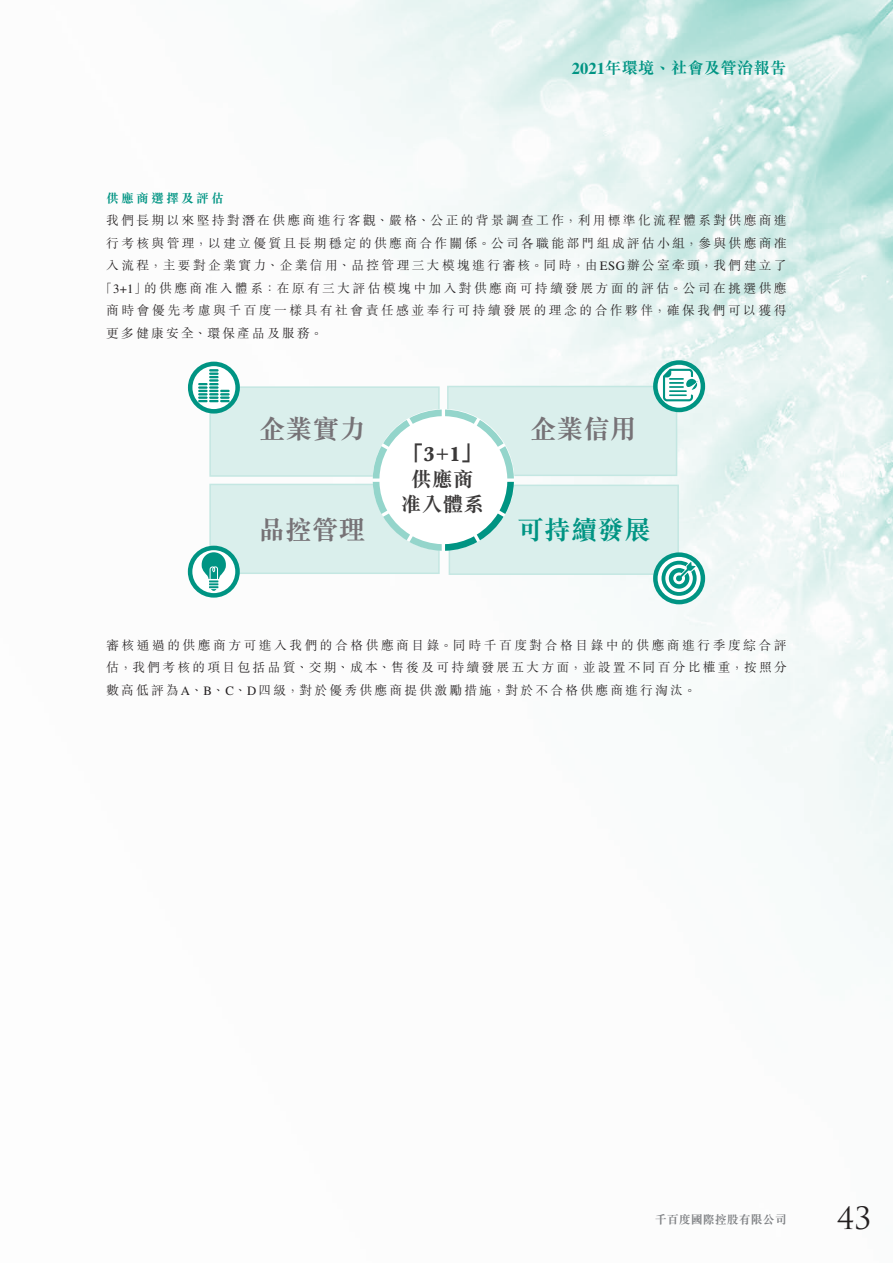
<style>
.page{position:relative;width:893px;height:1263px;background:#fff}
.page>*{position:absolute;margin:0;border:0;box-sizing:border-box;transform-origin:0 0}
.t1{font:30px "Trajan Pro 3";color:#231f20}
.t2{font:700 27px "M Sung HK";letter-spacing:-.01em;color:#767276}
.t3{font:700 27px "M Sung HK";letter-spacing:-.01em;color:#009483}
.t4{font:700 21px/25.2px "M Sung HK";color:#3b3939;text-align:center}
.t5{font:700 16.5px "M Sung HK";color:#009483}
._00_Body_text{font:300 12.75px/22.5px "M Sung HK";letter-spacing:.185em;color:#231f20;text-align:justify}
._02_Heading_2{font:700 12.75px "M Sung HK";letter-spacing:.175em;color:#009483}
.t6{font:700 12px "M Sung HK";color:#808285}
.s1{font-family:"Times LT Std"}
.s2{font-family:"Times LT Std";font-weight:400}
</style>
<div class="page">
<img style="left:187px;top:0;width:706px;height:943px">
<div style="left:210px;top:387px;width:229px;height:89px;background:#daefec"></div>
<div style="left:209px;top:386px;width:231px;height:91px;border:2px solid #c4e7e2"></div>
<div style="left:448px;top:386px;width:228px;height:89px;background:#daefec"></div>
<div style="left:447px;top:386px;width:230px;height:90px;border:2px solid #c4e7e2"></div>
<div style="left:210px;top:484px;width:229px;height:89px;background:#daefec"></div>
<div style="left:209px;top:484px;width:231px;height:90px;border:2px solid #c4e7e2"></div>
<div style="left:449px;top:485px;width:229px;height:89px;background:#daefec"></div>
<div style="left:449px;top:485px;width:230px;height:90px;border:2px solid #c4e7e2"></div>
<svg style="left:373px;top:410px;width:141px;height:141px"></svg>
<svg style="left:190px;top:364px;width:48px;height:47px"></svg>
<div style="left:188px;top:362px;width:52px;height:52px;border:4px solid #009483;border-radius:50%"></div>
<svg style="left:198px;top:369px;width:32px;height:33px"></svg>
<svg style="left:655px;top:362px;width:48px;height:48px"></svg>
<div style="left:653px;top:360px;width:52px;height:52px;border:4px solid #009483;border-radius:50%"></div>
<svg style="left:663px;top:369px;width:35px;height:32px"></svg>
<svg style="left:190px;top:548px;width:48px;height:47px"></svg>
<div style="left:188px;top:546px;width:52px;height:52px;border:4px solid #009483;border-radius:50%"></div>
<svg style="left:202px;top:552px;width:24px;height:39px"></svg>
<svg style="left:655px;top:555px;width:48px;height:47px"></svg>
<div style="left:653px;top:552px;width:52px;height:52px;border:4px solid #009483;border-radius:50%"></div>
<svg style="left:661px;top:561px;width:36px;height:35px"></svg>
<p class="t5" style="left:572px;top:60px;width:216px"><span class="s1">2021</span>年環境、社會及管治報告</p>
<p class="_02_Heading_2" style="left:106px;top:192px;width:119px">供應商選擇及評估</p>
<p class="_00_Body_text" style="left:106px;top:208px;width:682px">我們長期以來堅持對潛在供應商進行客觀、嚴格、公正的背景調查工作，利用標準化流程體系對供應商進</p>
<p class="_00_Body_text" style="left:106px;top:231px;width:682px">行考核與管理，以建立優質且長期穩定的供應商合作關係。公司各職能部門組成評估小組，參與供應商准</p>
<p class="_00_Body_text" style="left:106px;top:253px;width:682px">入流程，主要對企業實力、企業信用、品控管理三大模塊進行審核。同時，由<span class="s2">ESG</span>辦公室牽頭，我們建立了</p>
<p class="_00_Body_text" style="left:100px;top:276px;width:688px">「<span class="s2">3+1</span>」的供應商准入體系：在原有三大評估模塊中加入對供應商可持續發展方面的評估。公司在挑選供應</p>
<p class="_00_Body_text" style="left:106px;top:298px;width:682px">商時會優先考慮與千百度一樣具有社會責任感並奉行可持續發展的理念的合作夥伴，確保我們可以獲得</p>
<p class="_00_Body_text" style="left:106px;top:321px;width:218px">更多健康安全、環保產品及服務。</p>
<p class="t2" style="left:259px;top:415px;width:109px">企業實力</p>
<p class="t2" style="left:530px;top:416px;width:109px">企業信用</p>
<p class="t2" style="left:258px;top:516px;width:109px">品控管理</p>
<p class="t4" style="left:400px;top:441px;width:85px">「3+1」供應商准入體系</p>
<p class="t3" style="left:517px;top:517px;width:135px">可持續發展</p>
<p class="_00_Body_text" style="left:106px;top:633px;width:682px">審核通過的供應商方可進入我們的合格供應商目錄。同時千百度對合格目錄中的供應商進行季度綜合評估，我們考核的項目包括品質、交期、成本、售後及可持續發展五大方面，並設置不同百分比權重，按照分數高低評為<span class="s2">A</span>、<span class="s2">B</span>、<span class="s2">C</span>、<span class="s2">D</span>四級，對於優秀供應商提供激勵措施，對於不合格供應商進行淘汰。</p>
<p class="t6" style="left:655px;top:1213px;width:134px">千百度國際控股有限公司</p>
<h1 class="t1" style="left:836px;top:1197px;width:37px">43</h1>
</div>
